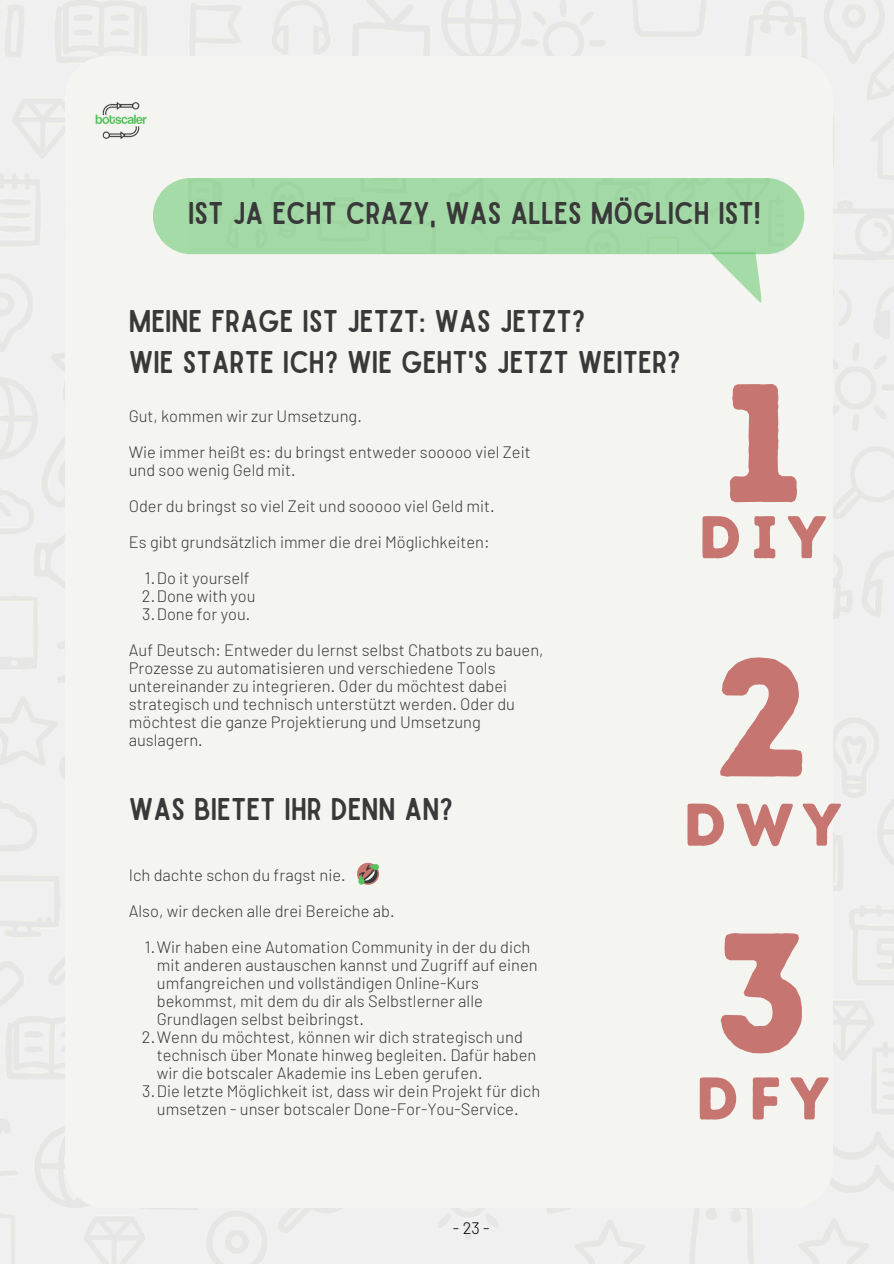
<style>
.page{position:relative;width:894px;height:1264px;background:#fff}
.page>*{position:absolute;margin:0;border:0;box-sizing:border-box;transform-origin:0 0}
.t1{font:168px/274.5px "Intro Rust Base";color:#c77570;text-align:justify}
.t2{font:60px "Intro Rust Base";letter-spacing:.155em;color:#c77570}
.t3{font:30px/41.7px "Sailors";color:#393939}
.t4{font:300 16.5px/18px "Barlow";color:#393939}
.t5{font:300 16.5px "Barlow";color:#000}
</style>
<div class="page">
<img style="left:0;top:0;width:893px;height:1263px">
<div style="left:65px;top:56px;width:767px;height:1151px;background:#f4f4f0"></div>
<img style="left:89px;top:89px;width:63px;height:63px">
<div style="left:153px;top:178px;width:651px;height:76px;background:#a2d9a6"></div>
<svg style="left:711px;top:252px;width:50px;height:51px"></svg>
<svg style="left:356px;top:861px;width:23px;height:24px"></svg>
<p class="t3" style="left:188px;top:194px;width:574px">IST JA ECHT CRAZY, WAS ALLES MÖGLICH IST!</p>
<h3 class="t3" style="left:129px;top:301px;width:553px">MEINE FRAGE IST JETZT: WAS JETZT?<br>WIE STARTE ICH? WIE GEHT'S JETZT WEITER?</h3>
<h3 class="t4" style="left:129px;top:406px;width:234px">Gut, kommen wir zur Umsetzung.</h3>
<p class="t4" style="left:129px;top:442px;width:403px">Wie immer heißt es: du bringst entweder sooooo viel Zeit und soo wenig Geld mit.</p>
<p class="t4" style="left:129px;top:496px;width:367px">Oder du bringst so viel Zeit und sooooo viel Geld mit.</p>
<p class="t4" style="left:129px;top:532px;width:362px">Es gibt grundsätzlich immer die drei Möglichkeiten:</p>
<p class="t4" style="left:145px;top:568px;width:106px">1.Do it yourself</p>
<p class="t4" style="left:142px;top:586px;width:115px">2.Done with you</p>
<p class="t4" style="left:142px;top:604px;width:110px">3.Done for you.</p>
<p class="t4" style="left:129px;top:640px;width:416px">Auf Deutsch: Entweder du lernst selbst Chatbots zu bauen, Prozesse zu automatisieren und verschiedene Tools untereinander zu integrieren. Oder du möchtest dabei strategisch und technisch unterstützt werden. Oder du möchtest die ganze Projektierung und Umsetzung auslagern.</p>
<p class="t3" style="left:129px;top:789px;width:325px">WAS BIETET IHR DENN AN?</p>
<p class="t4" style="left:129px;top:865px;width:218px">Ich dachte schon du fragst nie.</p>
<h3 class="t4" style="left:129px;top:901px;width:267px">Also, wir decken alle drei Bereiche ab.</h3>
<p class="t4" style="left:157px;top:937px;width:382px;text-indent:-12px">1.Wir haben eine Automation Community in der du dich mit anderen austauschen kannst und Zugriff auf einen umfangreichen und vollständigen Online-Kurs bekommst, mit dem du dir als Selbstlerner alle Grundlagen selbst beibringst.</p>
<p class="t4" style="left:157px;top:1027px;width:381px;text-indent:-15px">2.Wenn du möchtest, können wir dich strategisch und technisch über Monate hinweg begleiten. Dafür haben wir die botscaler Akademie ins Leben gerufen.</p>
<p class="t4" style="left:142px;top:1081px;width:399px;text-align:center">3.Die letzte Möglichkeit ist, dass wir dein Projekt für dich umsetzen - unser botscaler Done-For-You-Service.</p>
<p class="t1" style="left:713px;top:305px;width:98px">1<br>2<br>3</p>
<p class="t2" style="left:698px;top:501px;width:129px">DIY</p>
<h1 class="t2" style="left:683px;top:788px;width:159px">DWY</h1>
<h2 class="t2" style="left:695px;top:1062px;width:135px">DFY</h2>
<h2 class="t5" style="left:453px;top:1217px;width:38px">-23-</h2>
</div>
